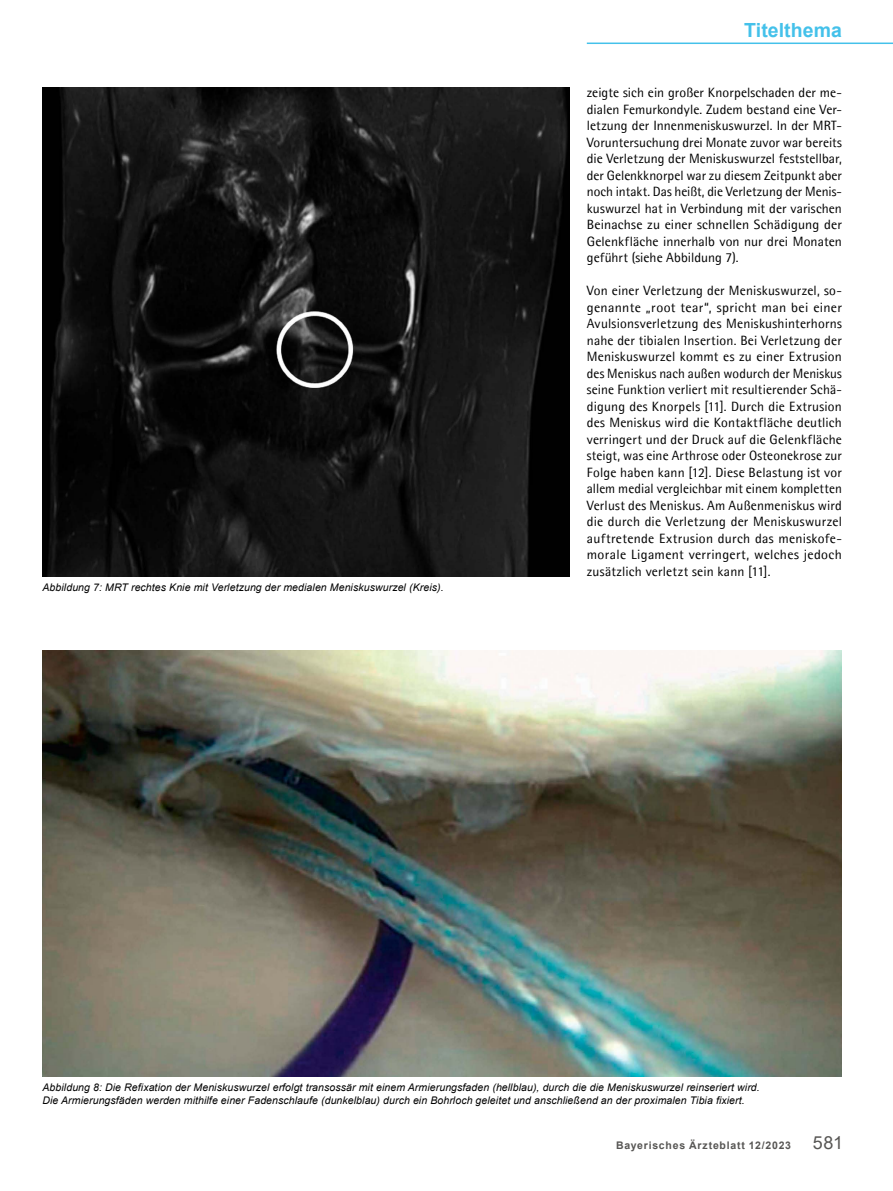
<style>
.page{position:relative;width:893px;height:1191px;background:#fff}
.page>*{position:absolute;margin:0;border:0;box-sizing:border-box;transform-origin:0 0}
.t1{font:700 19.5px "Arial";letter-spacing:.005em;color:#44c1ea}
.t2{font:13.5px/16.5px "Agfa Rotis Semisans";letter-spacing:.01em;color:#000;text-align:justify}
.t3{font:italic 10.5px/13.5px "Arial";letter-spacing:.01em;color:#000}
.t4{font:700 10.5px "Arial";letter-spacing:.07em;color:#575654}
.s1{font-weight:400;font-size:18px}
</style>
<div class="page">
<hr style="left:587px;top:43px;width:306px;height:1px;background:#44c1ea">
<img style="left:43px;top:88px;width:527px;height:488px">
<img style="left:43px;top:650px;width:799px;height:426px">
<h1 class="t1" style="left:744px;top:16px;width:99px">Titelthema</h1>
<p class="t3" style="left:43px;top:580px;width:403px">Abbildung 7: MRT rechtes Knie mit Verletzung der medialen Meniskuswurzel (Kreis).</p>
<p class="t2" style="left:587px;top:84px;width:257px">zeigte sich ein großer Knorpelschaden der me&shy;dialen Femurkondyle. Zudem bestand eine Ver&shy;letzung der Innenmeniskuswurzel. In der MRT-Voruntersuchung drei Monate zuvor war bereits die Verletzung der Meniskuswurzel feststellbar, der Gelenkknorpel war zu diesem Zeitpunkt aber noch intakt. Das heißt, die Verletzung der Menis&shy;kuswurzel hat in Verbindung mit der varischen Beinachse zu einer schnellen Schädigung der Gelenkfläche innerhalb von nur drei Monaten geführt (siehe Abbildung 7).</p>
<p class="t2" style="left:587px;top:282px;width:257px">Von einer Verletzung der Meniskuswurzel, so&shy;genannte „root tear“, spricht man bei einer Avulsionsverletzung des Meniskushinterhorns nahe der tibialen Insertion. Bei Verletzung der Meniskuswurzel kommt es zu einer Extrusion des Meniskus nach außen wodurch der Meniskus seine Funktion verliert mit resultierender Schä&shy;digung des Knorpels [11]. Durch die Extrusion des Meniskus wird die Kontaktfläche deutlich verringert und der Druck auf die Gelenkfläche steigt, was eine Arthrose oder Osteonekrose zur Folge haben kann [12]. Diese Belastung ist vor allem medial vergleichbar mit einem kompletten Verlust des Meniskus. Am Außenmeniskus wird die durch die Verletzung der Meniskuswurzel auftretende Extrusion durch das meniskofe&shy;morale Ligament verringert, welches jedoch zusätzlich verletzt sein kann [11].</p>
<p class="t3" style="left:43px;top:1080px;width:719px">Abbildung 8: Die Refixation der Meniskuswurzel erfolgt transossär mit einem Armierungsfaden (hellblau), durch die die Meniskuswurzel reinseriert wird.<br>Die Armierungsfäden werden mithilfe einer Fadenschlaufe (dunkelblau) durch ein Bohrloch geleitet und anschließend an der proximalen Tibia fixiert.</p>
<p class="t4" style="left:616px;top:1137px;width:228px">Bayerisches Ärzteblatt 12/2023 <span class="s1">581</span></p>
</div>
